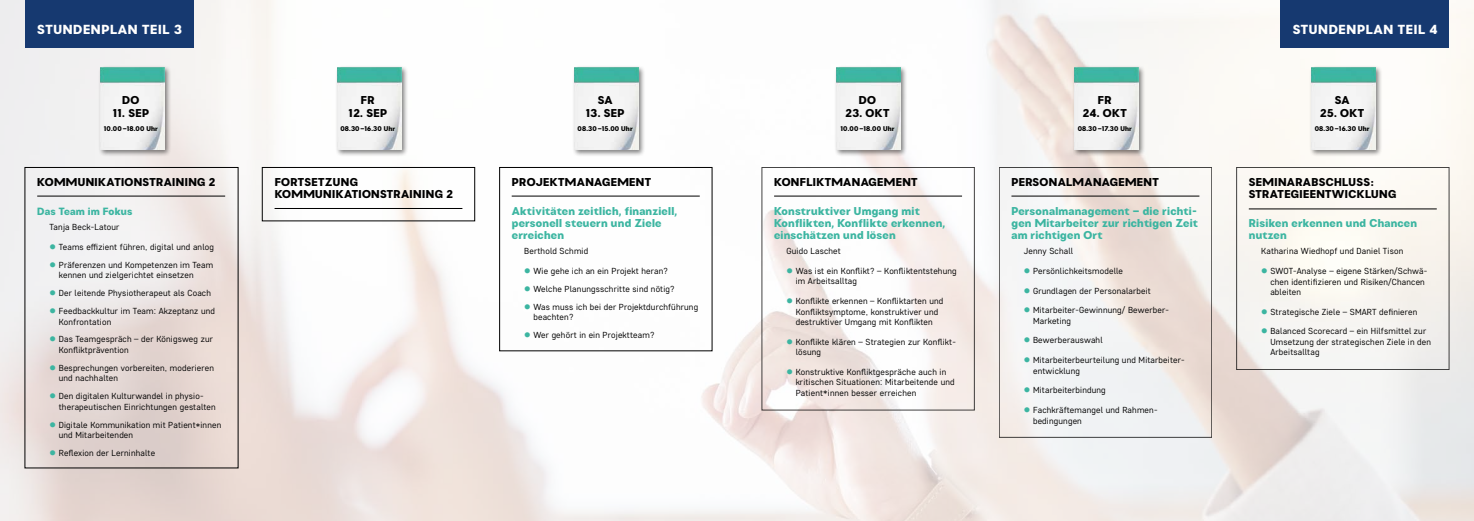
<style>
.page{position:relative;width:1474px;height:521px;background:#fff}
.page>*{position:absolute;margin:0;border:0;box-sizing:border-box;transform-origin:0 0}
.t1{font:800 13.12px "Franzi";letter-spacing:.05em;color:#fff}
.t2{font:800 11.38px/12.2px "Franzi";letter-spacing:.02em;color:#3cb5a1}
.t3{font:800 11.38px/12.2px "Franzi";letter-spacing:.03em;color:#000}
.t4{font:800 10.5px "Franzi";letter-spacing:.02em;color:#3cb5a1}
.t5{font:8.75px/10.5px "Core Sans D35";letter-spacing:.02em;color:#000}
.t6{font:800 6.91px "Franzi";letter-spacing:.02em;color:#000}
.s1{color:#3cb5a1}
</style>
<div class="page">
<img style="left:0;top:0;width:1473px;height:521px">
<div style="left:262px;top:167px;width:213px;height:54px;border:1px solid #000"></div>
<hr style="left:274px;top:208px;width:188px;height:1px;background:#000">
<div style="left:499px;top:167px;width:213px;height:184px;border:1px solid #000"></div>
<hr style="left:511px;top:196px;width:188px;height:1px;background:#000">
<div style="left:98px;top:65px;width:73px;height:92px;background:#000;opacity:.5"></div>
<img style="left:100px;top:68px;width:64px;height:82px">
<div style="left:335px;top:65px;width:73px;height:92px;background:#000;opacity:.5"></div>
<img style="left:337px;top:68px;width:64px;height:82px">
<div style="left:834px;top:65px;width:74px;height:92px;background:#000;opacity:.5"></div>
<img style="left:836px;top:68px;width:64px;height:82px">
<div style="left:1071px;top:65px;width:74px;height:92px;background:#000;opacity:.5"></div>
<img style="left:1074px;top:68px;width:63px;height:82px">
<div style="left:1309px;top:65px;width:73px;height:92px;background:#000;opacity:.5"></div>
<img style="left:1311px;top:68px;width:64px;height:82px">
<hr style="left:37px;top:196px;width:188px;height:1px;background:#000">
<hr style="left:774px;top:196px;width:188px;height:1px;background:#000">
<hr style="left:1011px;top:196px;width:188px;height:1px;background:#000">
<hr style="left:1248px;top:209px;width:188px;height:1px;background:#000">
<div style="left:25px;top:0;width:168px;height:47px;background:#163970"></div>
<div style="left:1280px;top:0;width:169px;height:47px;background:#163970"></div>
<div style="left:572px;top:65px;width:73px;height:92px;background:#000;opacity:.5"></div>
<img style="left:574px;top:68px;width:64px;height:82px">
<h1 class="t1" style="left:37px;top:22px;width:146px">STUNDENPLAN TEIL 3</h1>
<h1 class="t1" style="left:1292px;top:22px;width:146px">STUNDENPLAN TEIL 4</h1>
<h2 class="t3" style="left:122px;top:96px;width:19px">DO</h2>
<h2 class="t3" style="left:113px;top:108px;width:38px">11. SEP</h2>
<p class="t6" style="left:104px;top:124px;width:56px">10.00 –18.00 Uhr</p>
<h2 class="t3" style="left:361px;top:96px;width:15px">FR</h2>
<h2 class="t3" style="left:348px;top:108px;width:40px">12. SEP</h2>
<p class="t6" style="left:340px;top:124px;width:56px">08.30 –16.30 Uhr</p>
<h2 class="t3" style="left:597px;top:96px;width:16px">SA</h2>
<h2 class="t3" style="left:586px;top:108px;width:40px">13. SEP</h2>
<p class="t6" style="left:577px;top:124px;width:57px">08.30 –15.00 Uhr</p>
<h2 class="t3" style="left:859px;top:96px;width:19px">DO</h2>
<h2 class="t3" style="left:845px;top:108px;width:45px">23. OKT</h2>
<p class="t6" style="left:840px;top:124px;width:56px">10.00 –18.00 Uhr</p>
<h2 class="t3" style="left:1097px;top:96px;width:15px">FR</h2>
<h2 class="t3" style="left:1082px;top:108px;width:46px">24. OKT</h2>
<p class="t6" style="left:1077px;top:124px;width:56px">08.30 –17.30 Uhr</p>
<h2 class="t3" style="left:1334px;top:96px;width:16px">SA</h2>
<h2 class="t3" style="left:1320px;top:108px;width:45px">25. OKT</h2>
<p class="t6" style="left:1314px;top:124px;width:56px">08.30 –16.30 Uhr</p>
<h2 class="t3" style="left:37px;top:177px;width:180px">KOMMUNIKATIONSTRAINING 2</h2>
<h2 class="t3" style="left:774px;top:177px;width:145px">KONFLIKTMANAGEMENT</h2>
<h2 class="t3" style="left:1011px;top:177px;width:149px">PERSONALMANAGEMENT</h2>
<h2 class="t3" style="left:1248px;top:177px;width:149px">SEMINARABSCHLUSS:<br>STRATEGIEENTWICKLUNG</h2>
<h2 class="t3" style="left:275px;top:177px;width:180px">FORTSETZUNG<br>KOMMUNIKATIONSTRAINING 2</h2>
<h2 class="t3" style="left:512px;top:177px;width:141px">PROJEKTMANAGEMENT</h2>
<p class="t4" style="left:37px;top:205px;width:97px">Das Team im Fokus</p>
<p class="t5" style="left:50px;top:221px;width:71px">Tanja Beck-Latour</p>
<p class="t5" style="left:50px;top:241px;width:166px"><span class="s1">●</span> Teams effizient führen, digital und anlog</p>
<p class="t5" style="left:59px;top:259px;width:156px;text-indent:-9px"><span class="s1">●</span> Präferenzen und Kompetenzen im Team kennen und zielgerichtet einsetzen</p>
<p class="t5" style="left:50px;top:287px;width:163px"><span class="s1">●</span> Der leitende Physiotherapeut als Coach</p>
<p class="t5" style="left:59px;top:305px;width:158px;text-indent:-9px"><span class="s1">●</span> Feedbackkultur im Team: Akzeptanz und<br>Konfrontation</p>
<p class="t5" style="left:59px;top:334px;width:156px;text-indent:-9px"><span class="s1">●</span> Das Teamgespräch – der Königsweg zur<br>Konfliktprävention</p>
<p class="t5" style="left:59px;top:362px;width:157px;text-indent:-9px"><span class="s1">●</span> Besprechungen vorbereiten, moderieren und nachhalten</p>
<p class="t5" style="left:59px;top:391px;width:158px;text-indent:-9px"><span class="s1">●</span> Den digitalen Kulturwandel in physio&shy;therapeutischen Einrichtungen gestalten</p>
<p class="t5" style="left:59px;top:419px;width:164px;text-indent:-9px"><span class="s1">●</span> Digitale Kommunikation mit Patient*innen und Mitarbeitenden</p>
<p class="t5" style="left:50px;top:448px;width:107px"><span class="s1">●</span> Reflexion der Lerninhalte</p>
<h2 class="t2" style="left:512px;top:206px;width:167px">Aktivitäten zeitlich, finanziell, personell steuern und Ziele erreichen</h2>
<p class="t5" style="left:524px;top:246px;width:65px">Berthold Schmid</p>
<p class="t5" style="left:524px;top:265px;width:145px"><span class="s1">●</span> Wie gehe ich an ein Projekt heran?</p>
<p class="t5" style="left:524px;top:283px;width:152px"><span class="s1">●</span> Welche Planungsschritte sind nötig?</p>
<p class="t5" style="left:533px;top:301px;width:166px;text-indent:-9px"><span class="s1">●</span> Was muss ich bei der Projektdurchführung beachten?</p>
<p class="t5" style="left:524px;top:330px;width:132px"><span class="s1">●</span> Wer gehört in ein Projektteam?</p>
<h2 class="t2" style="left:774px;top:206px;width:173px">Konstruktiver Umgang mit<br>Konflikten, Konflikte erkennen, einschätzen und lösen</h2>
<p class="t5" style="left:786px;top:246px;width:56px">Guido Laschet</p>
<p class="t5" style="left:795px;top:265px;width:162px;text-indent:-9px"><span class="s1">●</span> Was ist ein Konflikt? – Konfliktentstehung im Arbeitsalltag</p>
<p class="t5" style="left:786px;top:295px;width:158px;text-align:center"><span class="s1">●</span> Konflikte erkennen – Konfliktarten und<br>Konfliktsymptome, konstruktiver und destruktiver Umgang mit Konflikten</p>
<p class="t5" style="left:795px;top:336px;width:162px;text-indent:-9px"><span class="s1">●</span> Konflikte klären – Strategien zur Konflikt&shy;lösung</p>
<p class="t5" style="left:795px;top:366px;width:160px;text-indent:-9px"><span class="s1">●</span> Konstruktive Konfliktgespräche auch in kritischen Situationen: Mitarbeitende und<br>Patient*innen besser erreichen</p>
<h2 class="t2" style="left:1011px;top:206px;width:188px;text-align:justify">Personalmanagement – die richti&shy;gen Mitarbeiter zur richtigen Zeit am richtigen Ort</h2>
<p class="t5" style="left:1023px;top:246px;width:51px">Jenny Schall</p>
<p class="t5" style="left:1023px;top:265px;width:101px"><span class="s1">●</span> Persönlichkeitsmodelle</p>
<p class="t5" style="left:1023px;top:285px;width:129px"><span class="s1">●</span> Grundlagen der Personalarbeit</p>
<p class="t5" style="left:1033px;top:305px;width:137px;text-indent:-9px"><span class="s1">●</span> Mitarbeiter-Gewinnung/ Bewerber-<br>Marketing</p>
<p class="t5" style="left:1023px;top:335px;width:80px"><span class="s1">●</span> Bewerberauswahl</p>
<p class="t5" style="left:1033px;top:354px;width:152px;text-indent:-9px"><span class="s1">●</span> Mitarbeiterbeurteilung und Mitarbeiter&shy;entwicklung</p>
<p class="t5" style="left:1023px;top:385px;width:83px"><span class="s1">●</span> Mitarbeiterbindung</p>
<p class="t5" style="left:1033px;top:404px;width:125px;text-indent:-9px"><span class="s1">●</span> Fachkräftemangel und Rahmen&shy;bedingungen</p>
<h2 class="t2" style="left:1248px;top:218px;width:170px">Risiken erkennen und Chancen nutzen</h2>
<p class="t5" style="left:1261px;top:246px;width:144px">Katharina Wiedhopf und Daniel Tison</p>
<p class="t5" style="left:1270px;top:265px;width:158px;text-indent:-9px"><span class="s1">●</span> SWOT-Analyse – eigene Stärken/Schwä&shy;chen identifizieren und Risiken/Chancen ableiten</p>
<p class="t5" style="left:1261px;top:306px;width:158px"><span class="s1">●</span> Strategische Ziele – SMART definieren</p>
<p class="t5" style="left:1270px;top:326px;width:162px;text-indent:-9px"><span class="s1">●</span> Balanced Scorecard – ein Hilfsmittel zur<br>Umsetzung der strategischen Ziele in den<br>Arbeitsalltag</p>
</div>
